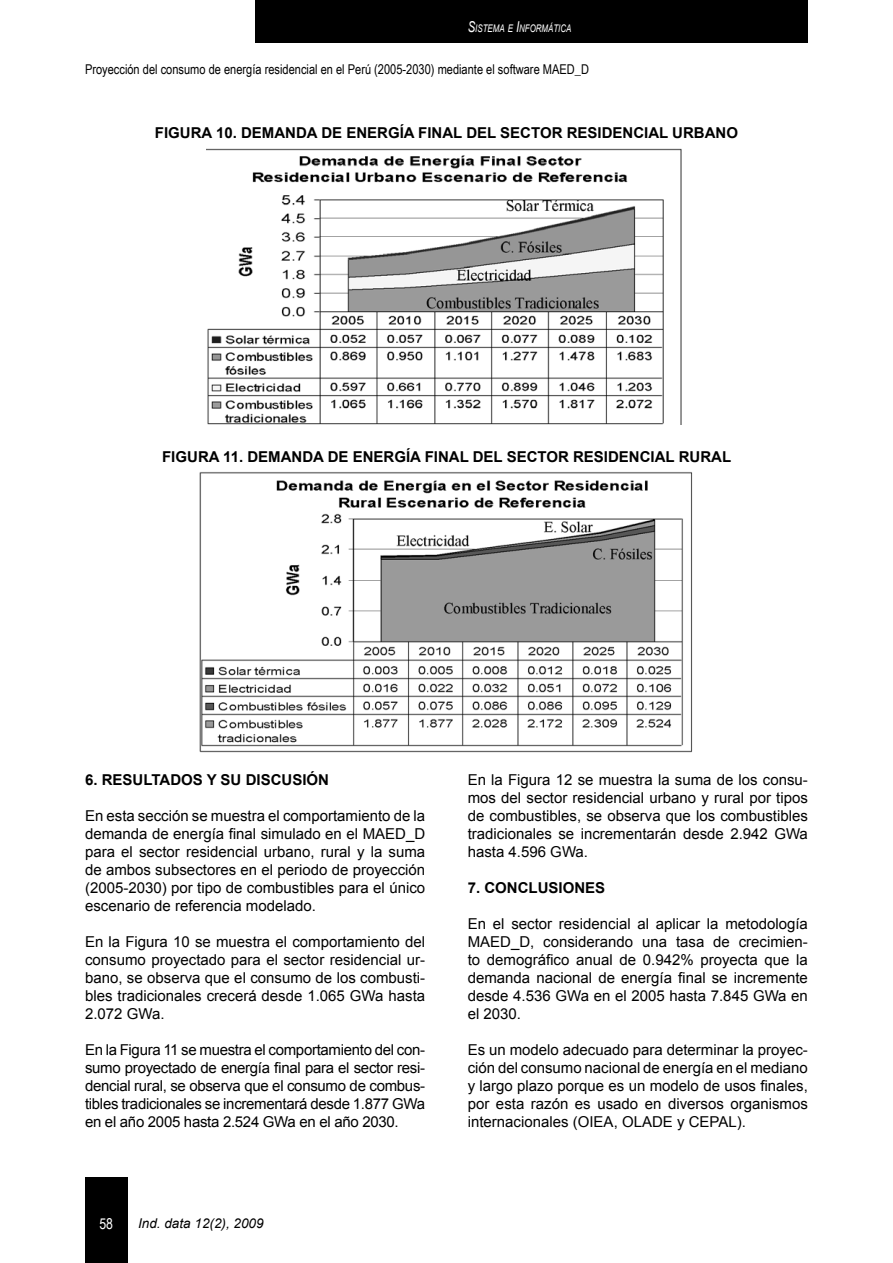
<style>
.page{position:relative;width:893px;height:1263px;background:#fff}
.page>*{position:absolute;margin:0;border:0;box-sizing:border-box;transform-origin:0 0}
.t1{font:15px/18px "Arial";color:#000;text-align:justify}
.t2{font:700 15px "Arial";color:#000}
.t3{font:15px "Arial Narrow";color:#fff}
.t4{font:13.5px "Arial Narrow";color:#000}
.t5{font:italic 13.5px "Arial";color:#000}
.t6{font:italic 10.5px "Arial";color:#fff;scale:.75 1}
.s1{font-size:15px}
</style>
<div class="page">
<div style="left:85px;top:1178px;width:43px;height:85px;background:#000"></div>
<div style="left:255px;top:0;width:553px;height:43px;background:#000"></div>
<img style="left:199px;top:472px;width:494px;height:281px">
<img style="left:207px;top:148px;width:475px;height:276px">
<p class="t6" style="left:468px;top:22px;width:140px"><span class="s1">S</span>ISTEMA E <span class="s1">I</span>NFORMÁTICA</p>
<p class="t4" style="left:85px;top:59px;width:467px">Proyección del consumo de energía residencial en el Perú (2005-2030) mediante el software maed</p>
<p class="t4" style="left:575px;top:59px;width:14px">_d</p>
<p class="t2" style="left:155px;top:123px;width:20px">FIGURA</p>
<p class="t2" style="left:216px;top:123px;width:48px">10. DEMANDA</p>
<p class="t2" style="left:321px;top:123px;width:36px">DE ENERGÍA</p>
<p class="t2" style="left:418px;top:123px;width:10px">FINAL</p>
<p class="t2" style="left:466px;top:123px;width:11px">DEL</p>
<p class="t2" style="left:500px;top:123px;width:12px">SECTOR</p>
<p class="t2" style="left:567px;top:123px;width:11px">RESIDENCIAL</p>
<p class="t2" style="left:672px;top:123px;width:12px">URBANO</p>
<p class="t2" style="left:162px;top:447px;width:20px">FIGURA</p>
<p class="t2" style="left:223px;top:447px;width:47px">11. DEMANDA</p>
<p class="t2" style="left:328px;top:447px;width:36px">DE ENERGÍA</p>
<p class="t2" style="left:425px;top:447px;width:10px">FINAL</p>
<p class="t2" style="left:473px;top:447px;width:11px">DEL</p>
<p class="t2" style="left:507px;top:447px;width:12px">SECTOR</p>
<p class="t2" style="left:573px;top:447px;width:11px">RESIDENCIAL</p>
<p class="t2" style="left:679px;top:447px;width:12px">RURAL</p>
<p class="t2" style="left:85px;top:770px;width:245px">6. RESULTADOS Y SU DISCUSIÓN</p>
<p class="t1" style="left:85px;top:807px;width:342px">En esta sección se muestra el comportamiento de la demanda de energía final simulado en el MAED_D para el sector residencial urbano, rural y la suma de ambos subsectores en el periodo de proyección (2005-2030) por tipo de combustibles para el único escenario de referencia modelado.</p>
<p class="t1" style="left:85px;top:933px;width:342px">En la Figura 10 se muestra el comportamiento del consumo proyectado para el sector residencial ur&shy;bano, se observa que el consumo de los combusti&shy;bles tradicionales crecerá desde 1.065 GWa hasta 2.072 GWa.</p>
<p class="t1" style="left:85px;top:1041px;width:342px">En la Figura 11 se muestra el comportamiento del con&shy;sumo proyectado de energía final para el sector resi&shy;dencial rural, se observa que el consumo de combus&shy;tibles tradicionales se incrementará desde 1.877 GWa en el año 2005 hasta 2.524 GWa en el año 2030.</p>
<p class="t3" style="left:99px;top:1213px;width:15px">58</p>
<p class="t5" style="left:138px;top:1215px;width:127px">Ind. data 12(2), 2009</p>
<p class="t1" style="left:468px;top:771px;width:342px">En la Figura 12 se muestra la suma de los consu&shy;mos del sector residencial urbano y rural por tipos de combustibles, se observa que los combustibles tradicionales se incrementarán desde 2.942 GWa hasta 4.596 GWa.</p>
<p class="t2" style="left:468px;top:878px;width:139px">7. CONCLUSIONES</p>
<p class="t1" style="left:468px;top:915px;width:342px">En el sector residencial al aplicar la metodología MAED_D, considerando una tasa de crecimien&shy;to demográfico anual de 0.942% proyecta que la demanda nacional de energía final se incremente desde 4.536 GWa en el 2005 hasta 7.845 GWa en el 2030.</p>
<p class="t1" style="left:468px;top:1041px;width:342px">Es un modelo adecuado para determinar la proyec&shy;ción del consumo nacional de energía en el mediano y largo plazo porque es un modelo de usos finales, por esta razón es usado en diversos organismos internacionales (OIEA, OLADE y CEPAL).</p>
</div>
